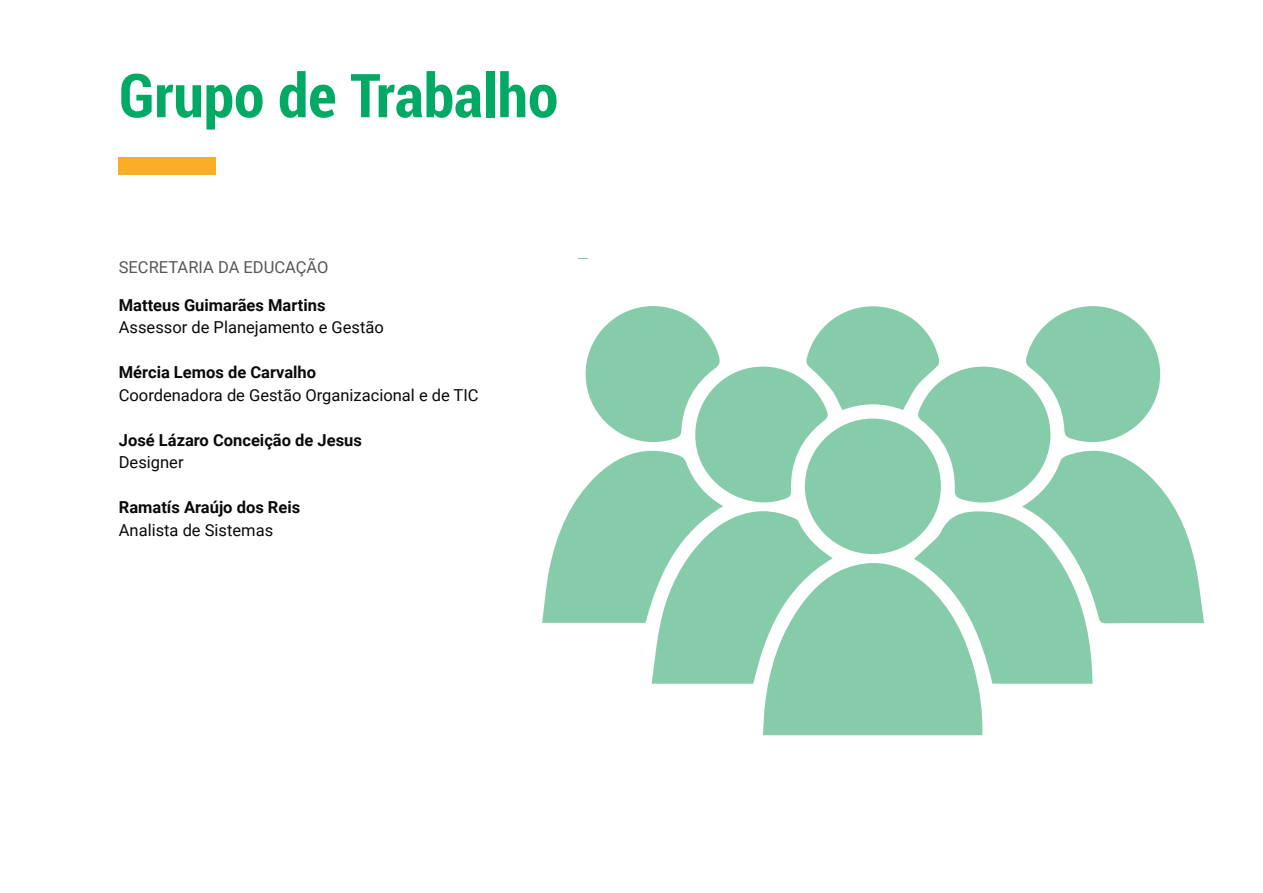
<style>
.page{position:relative;width:1263px;height:893px;background:#fff}
.page>*{position:absolute;margin:0;border:0;box-sizing:border-box;transform-origin:0 0}
.t1{font:700 condensed 63px "Roboto";color:#00a964}
.t2{font:16.5px "Roboto";color:#0c090d}
.t3{font:700 16.5px "Roboto";color:#0c090d}
.t4{font:16.5px "Roboto";color:#57585a}
</style>
<div class="page">
<div style="left:119px;top:158px;width:97px;height:17px;background:#faad26"></div>
<svg style="left:542px;top:306px;width:662px;height:429px"></svg>
<h1 class="t1" style="left:119px;top:53px;width:441px">Grupo de Trabalho</h1>
<p class="t4" style="left:119px;top:255px;width:211px">SECRETARIA DA EDUCAÇÃO</p>
<p class="t3" style="left:119px;top:293px;width:208px">Matteus Guimarães Martins</p>
<p class="t2" style="left:119px;top:316px;width:267px">Assessor de Planejamento e Gestão</p>
<p class="t3" style="left:119px;top:361px;width:199px">Mércia Lemos de Carvalho</p>
<p class="t2" style="left:119px;top:383px;width:361px">Coordenadora de Gestão Organizacional e de TIC</p>
<p class="t3" style="left:119px;top:428px;width:245px">José Lázaro Conceição de Jesus</p>
<p class="t2" style="left:119px;top:451px;width:66px">Designer</p>
<p class="t3" style="left:119px;top:496px;width:183px">Ramatís Araújo dos Reis</p>
<p class="t2" style="left:119px;top:518px;width:156px">Analista de Sistemas</p>
</div>
